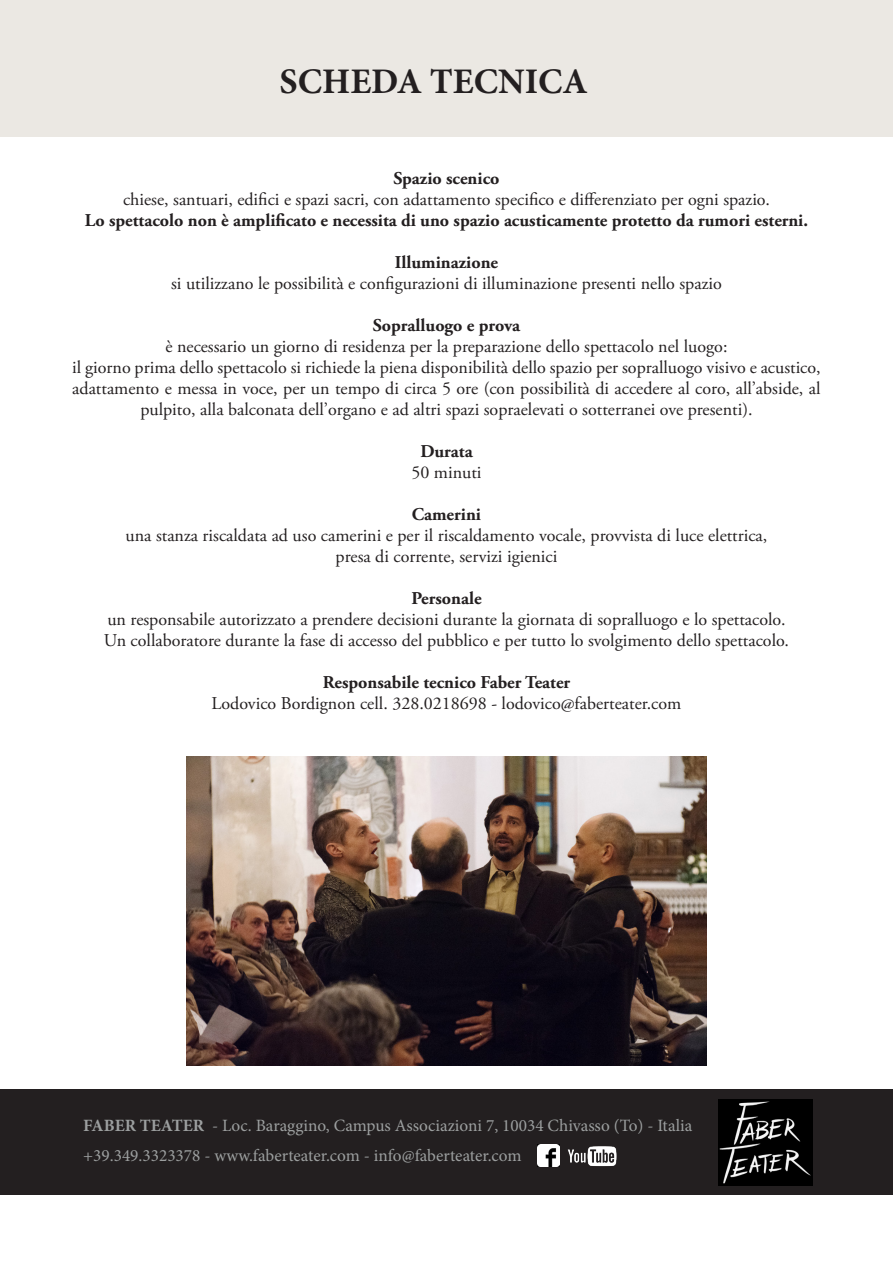
<style>
.page{position:relative;width:893px;height:1263px;background:#fff}
.page>*{position:absolute;margin:0;border:0;box-sizing:border-box;transform-origin:0 0}
.t1{font:700 36px "Minion Pro";color:#231f20}
.t2{font:18px/21px "Adobe Garamond Pro";color:#231f20;text-align:center}
.t3{font:700 18px "Adobe Garamond Pro";color:#231f20}
.t4{font:17.25px/30px "Minion Pro";color:#9c9f9f}
.s1{font-weight:700}
</style>
<div class="page">
<div style="left:0;top:0;width:893px;height:136px;background:#ebe8e3"></div>
<div style="left:0;top:1090px;width:893px;height:105px;background:#231f20"></div>
<img style="left:719px;top:1099px;width:94px;height:86px">
<img style="left:537px;top:1144px;width:22px;height:23px">
<img style="left:567px;top:1146px;width:50px;height:21px">
<img style="left:187px;top:756px;width:519px;height:309px">
<p class="t1" style="left:280px;top:56px;width:310px">SCHEDA TECNICA</p>
<p class="t3" style="left:393px;top:168px;width:107px">Spazio scenico</p>
<p class="t2" style="left:123px;top:189px;width:648px">chiese, santuari, edifici e spazi sacri, con adattamento specifico e differenziato per ogni spazio.</p>
<p class="t3" style="left:85px;top:210px;width:725px">Lo spettacolo non è amplificato e necessita di uno spazio acusticamente protetto da rumori esterni.</p>
<p class="t3" style="left:395px;top:252px;width:105px">Illuminazione</p>
<p class="t2" style="left:171px;top:273px;width:552px">si utilizzano le possibilità e configurazioni di illuminazione presenti nello spazio</p>
<p class="t3" style="left:373px;top:315px;width:149px">Sopralluogo e prova</p>
<p class="t2" style="left:165px;top:336px;width:564px">è necessario un giorno di residenza per la preparazione dello spettacolo nel luogo:</p>
<p class="t2" style="left:72px;top:357px;width:750px">il giorno prima dello spettacolo si richiede la piena disponibilità dello spazio per sopralluogo visivo e acustico, adattamento e messa in voce, per un tempo di circa 5 ore (con possibilità di accedere al coro, all’abside, al pulpito, alla balconata dell’organo e ad altri spazi sopraelevati o sotterranei ove presenti).</p>
<p class="t3" style="left:420px;top:441px;width:54px">Durata</p>
<p class="t2" style="left:411px;top:462px;width:72px">50 minuti</p>
<p class="t3" style="left:412px;top:504px;width:71px">Camerini</p>
<p class="t2" style="left:126px;top:525px;width:643px">una stanza riscaldata ad uso camerini e per il riscaldamento vocale, provvista di luce elettrica,</p>
<p class="t2" style="left:336px;top:546px;width:223px">presa di corrente, servizi igienici</p>
<p class="t3" style="left:411px;top:588px;width:72px">Personale</p>
<p class="t2" style="left:107px;top:609px;width:680px">un responsabile autorizzato a prendere decisioni durante la giornata di sopralluogo e lo spettacolo.</p>
<p class="t2" style="left:104px;top:630px;width:687px">Un collaboratore durante la fase di accesso del pubblico e per tutto lo svolgimento dello spettacolo.</p>
<p class="t3" style="left:323px;top:672px;width:249px">Responsabile tecnico Faber Teater</p>
<p class="t2" style="left:212px;top:693px;width:471px">Lodovico Bordignon cell. 328.0218698 - lodovico@faberteater.com</p>
<p class="t4" style="left:83px;top:1110px;width:610px"><span class="s1">FABER TEATER</span> - Loc. Baraggino, Campus Associazioni 7, 10034 Chivasso (To) - Italia +39.349.3323378 - www.faberteater.com - info@faberteater.com</p>
</div>
